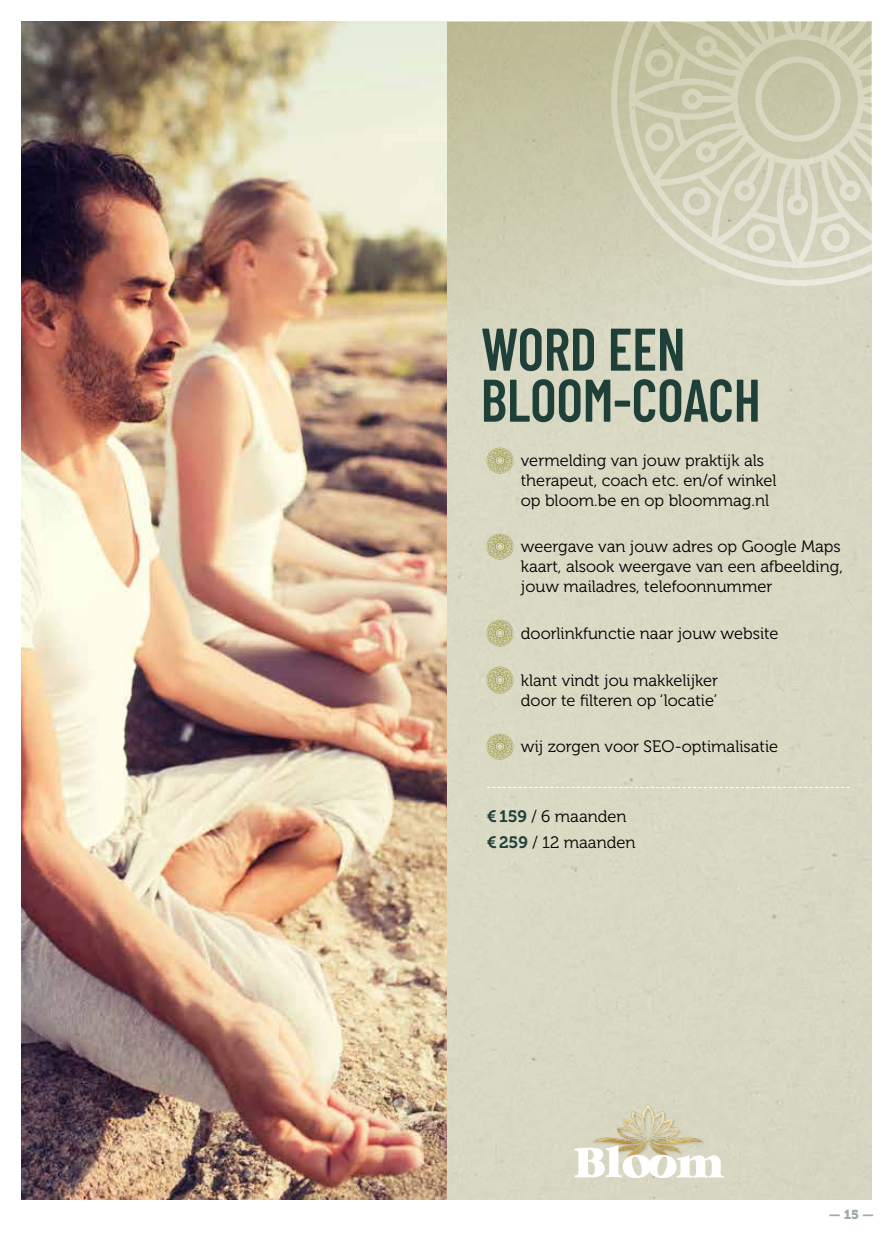
<style>
.page{position:relative;width:893px;height:1234px;background:#fff}
.page>*{position:absolute;margin:0;border:0;box-sizing:border-box;transform-origin:0 0}
.t1{font:600 60px/51px "Barlow Condensed";color:#1e4039;scale:.94 1}
.t2{font:16.5px/19.8px "Museo 300";color:#000}
.t3{font:12.9px "Museo 900";color:#9eaba3}
.s1{font-family:"Museo 700";color:#1e4039}
</style>
<div class="page">
<div style="left:446px;top:21px;width:426px;height:1178px;background:#d9d8c3"></div>
<svg style="left:446px;top:22px;width:425px;height:495px;background:#d2d1b8"></svg>
<img style="left:21px;top:21px;width:425px;height:1178px">
<svg style="left:487px;top:786px;width:363px;height:1px"></svg>
<img style="left:487px;top:447px;width:26px;height:26px">
<img style="left:487px;top:533px;width:26px;height:27px">
<img style="left:487px;top:619px;width:26px;height:27px">
<img style="left:487px;top:666px;width:26px;height:27px">
<img style="left:487px;top:733px;width:26px;height:26px">
<img style="left:590px;top:1095px;width:118px;height:50px">
<svg style="left:575px;top:1145px;width:149px;height:32px"></svg>
<h1 class="t1" style="left:481px;top:319px;width:299px">WORD EEN<br>BLOOM-COACH</h1>
<p class="t2" style="left:521px;top:450px;width:257px">vermelding van jouw praktijk als therapeut, coach etc. en/of winkel op bloom.be en op bloommag.nl</p>
<p class="t2" style="left:521px;top:537px;width:323px">weergave van jouw adres op Google Maps kaart, alsook weergave van een afbeelding, jouw mailadres, telefoonnummer</p>
<p class="t2" style="left:521px;top:623px;width:259px">doorlinkfunctie naar jouw website</p>
<p class="t2" style="left:521px;top:670px;width:199px">klant vindt jou makkelijker door te filteren op ‘locatie’</p>
<p class="t2" style="left:521px;top:737px;width:259px">wij zorgen voor SEO-optimalisatie</p>
<p class="t2" style="left:487px;top:803px;width:150px;line-height:25.8px"><span class="s1">€159</span> / 6 maanden <span class="s1">€259</span> / 12 maanden</p>
<p class="t3" style="left:829px;top:1206px;width:46px">— 15 —</p>
</div>
